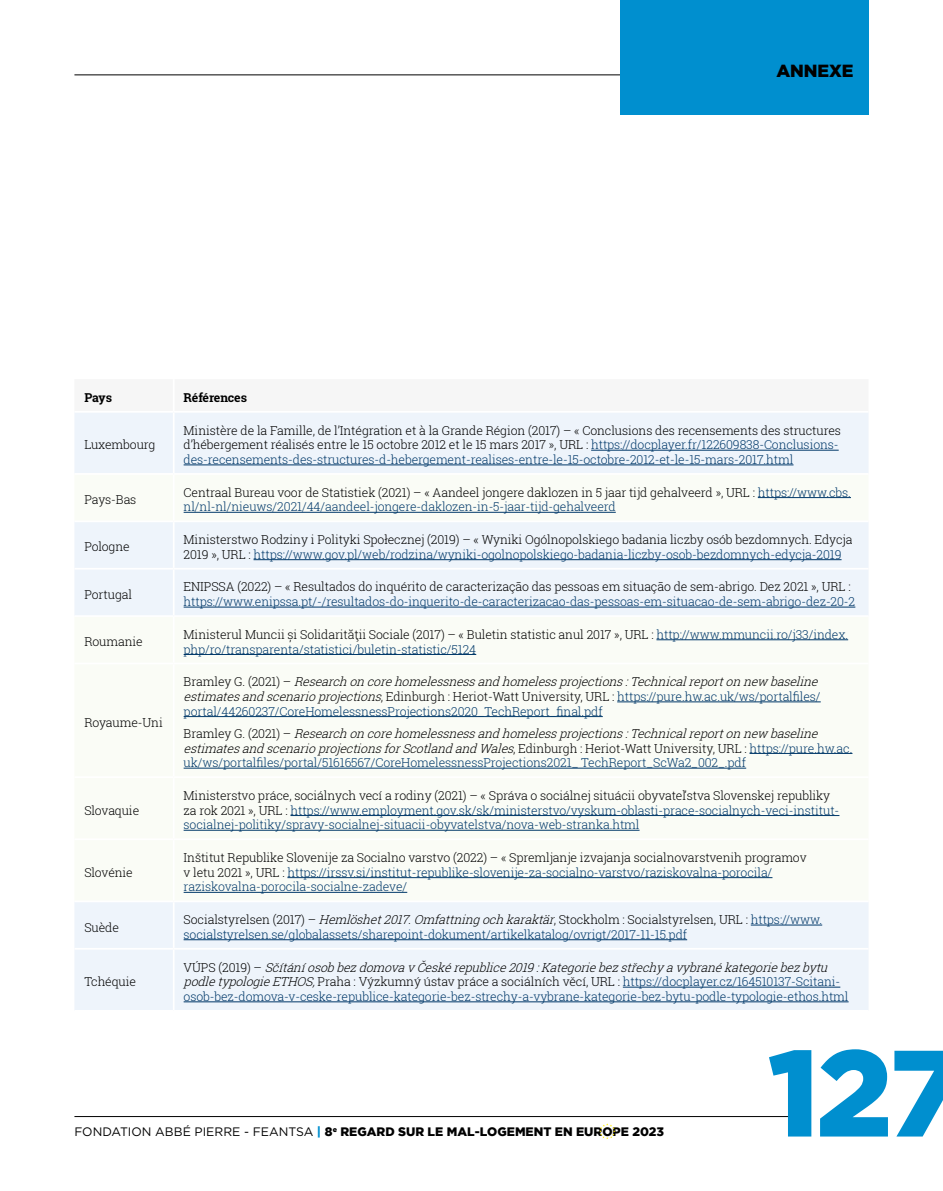
<style>
.page{position:relative;width:943px;height:1191px;background:#fff}
.page>*{position:absolute;margin:0;border:0;box-sizing:border-box;transform-origin:0 0}
.t1{font:900 122.5px "Gotham";color:#008fcf}
.t2{font:900 17.5px "Gotham";letter-spacing:-.005em;color:#000}
.t3{font:300 12.25px/14.7px "Roboto Slab";letter-spacing:-.01em;color:#003869}
.t4{font:300 12.25px/14.7px "Roboto Slab";letter-spacing:-.01em;color:#000}
.t5{font:italic 300 12.25px/14.7px "Roboto Slab";color:#000;text-align:justify}
.t6{font:900 12.25px "Gotham";color:#000}
.t7{font:700 12.25px "Roboto Slab";letter-spacing:-.01em;color:#000}
.s1{color:#003869}
.s2{color:#000}
.s3{font-style:normal}
.s4{font-style:normal;color:#003869}
.s5{font-style:italic;color:#000}
.s6{font-weight:400}
.s7{color:#008fcf}
</style>
<div class="page">
<hr style="left:74px;top:1116px;width:725px;height:1px;background:#000">
<svg style="left:599px;top:1123px;width:16px;height:16px"></svg>
<hr style="left:74px;top:74px;width:550px;height:1px;background:#000">
<div style="left:620px;top:0;width:248px;height:114px;background:#008fcf"></div>
<div style="left:75px;top:413px;width:793px;height:597px;background:#eef4fb"></div>
<svg style="left:75px;top:475px;width:793px;height:425px;fill:#fafcf6"></svg>
<hr style="left:173px;top:413px;width:1px;height:60px;background:#fff">
<hr style="left:74px;top:473px;width:100px;height:2px;background:#fff">
<hr style="left:174px;top:473px;width:694px;height:2px;background:#fff">
<hr style="left:173px;top:475px;width:1px;height:45px;background:#fff">
<hr style="left:74px;top:520px;width:100px;height:2px;background:#fff">
<hr style="left:174px;top:520px;width:694px;height:2px;background:#fff">
<hr style="left:173px;top:522px;width:1px;height:46px;background:#fff">
<hr style="left:74px;top:568px;width:100px;height:1px;background:#fff">
<hr style="left:174px;top:568px;width:694px;height:1px;background:#fff">
<hr style="left:173px;top:569px;width:1px;height:46px;background:#fff">
<hr style="left:74px;top:615px;width:100px;height:2px;background:#fff">
<hr style="left:174px;top:615px;width:694px;height:2px;background:#fff">
<hr style="left:173px;top:617px;width:1px;height:45px;background:#fff">
<hr style="left:74px;top:662px;width:100px;height:2px;background:#fff">
<hr style="left:174px;top:662px;width:694px;height:2px;background:#fff">
<hr style="left:173px;top:664px;width:1px;height:112px;background:#fff">
<hr style="left:74px;top:776px;width:100px;height:2px;background:#fff">
<hr style="left:174px;top:776px;width:694px;height:2px;background:#fff">
<hr style="left:173px;top:778px;width:1px;height:60px;background:#fff">
<hr style="left:74px;top:838px;width:100px;height:2px;background:#fff">
<hr style="left:174px;top:838px;width:694px;height:2px;background:#fff">
<hr style="left:173px;top:840px;width:1px;height:60px;background:#fff">
<hr style="left:74px;top:900px;width:100px;height:2px;background:#fff">
<hr style="left:174px;top:900px;width:694px;height:2px;background:#fff">
<hr style="left:173px;top:902px;width:1px;height:46px;background:#fff">
<hr style="left:74px;top:948px;width:100px;height:1px;background:#fff">
<hr style="left:174px;top:948px;width:694px;height:1px;background:#fff">
<hr style="left:173px;top:949px;width:1px;height:61px;background:#fff">
<hr style="left:591px;top:450px;width:247px;height:1px;background:#003869">
<hr style="left:184px;top:464px;width:609px;height:1px;background:#003869">
<hr style="left:757px;top:497px;width:94px;height:1px;background:#003869">
<hr style="left:184px;top:512px;width:431px;height:1px;background:#003869">
<hr style="left:253px;top:559px;width:588px;height:1px;background:#003869">
<hr style="left:184px;top:607px;width:671px;height:1px;background:#003869">
<hr style="left:656px;top:639px;width:192px;height:1px;background:#003869">
<hr style="left:184px;top:654px;width:292px;height:1px;background:#003869">
<hr style="left:617px;top:701px;width:203px;height:1px;background:#003869">
<hr style="left:184px;top:716px;width:418px;height:1px;background:#003869">
<hr style="left:749px;top:753px;width:103px;height:1px;background:#003869">
<hr style="left:184px;top:768px;width:562px;height:1px;background:#003869">
<hr style="left:290px;top:815px;width:549px;height:1px;background:#003869">
<hr style="left:184px;top:830px;width:455px;height:1px;background:#003869">
<hr style="left:287px;top:877px;width:485px;height:1px;background:#003869">
<hr style="left:184px;top:892px;width:223px;height:1px;background:#003869">
<hr style="left:750px;top:924px;width:72px;height:1px;background:#003869">
<hr style="left:184px;top:939px;width:503px;height:1px;background:#003869">
<hr style="left:623px;top:986px;width:217px;height:1px;background:#003869">
<hr style="left:184px;top:1001px;width:664px;height:1px;background:#003869">
<h2 class="t2" style="left:776px;top:61px;width:79px">ANNEXE</h2>
<p class="t7" style="left:84px;top:389px;width:29px">Pays</p>
<p class="t7" style="left:184px;top:389px;width:65px">Références</p>
<p class="t4" style="left:84px;top:437px;width:73px">Luxembourg</p>
<p class="t4" style="left:184px;top:422px;width:659px">Ministère de la Famille, de l’Intégration et à la Grande Région (2017) – « Conclusions des recensements des structures d’hébergement réalisés entre le 15 octobre 2012 et le 15 mars 2017 », URL : <span class="s1">https://docplayer.fr/122609838-Conclusions&shy;des-recensements-des-structures-d-hebergement-realises-entre-le-15-octobre-2012-et-le-15-mars-2017.html</span></p>
<p class="t4" style="left:84px;top:492px;width:54px">Pays-Bas</p>
<p class="t3" style="left:184px;top:484px;width:669px"><span class="s2">Centraal Bureau voor de Statistiek (2021) – « Aandeel jongere daklozen in 5 jaar tijd gehalveerd », URL :</span> https://www.cbs. nl/nl-nl/nieuws/2021/44/aandeel-jongere-daklozen-in-5-jaar-tijd-gehalveerd</p>
<p class="t4" style="left:84px;top:539px;width:47px">Pologne</p>
<p class="t4" style="left:184px;top:532px;width:670px">Ministerstwo Rodziny i Polityki Społecznej (2019) – « Wyniki Ogólnopolskiego badania liczby osób bezdomnych. Edycja<br>2019 », URL : <span class="s1">https://www.gov.pl/web/rodzina/wyniki-ogolnopolskiego-badania-liczby-osob-bezdomnych-edycja-2019</span></p>
<p class="t4" style="left:84px;top:587px;width:49px">Portugal</p>
<p class="t4" style="left:184px;top:579px;width:668px">ENIPSSA (2022) – « Resultados do inquérito de caracterização das pessoas em situação de sem-abrigo. Dez 2021 », URL :</p>
<p class="t3" style="left:184px;top:594px;width:673px">https://www.enipssa.pt/-/resultados-do-inquerito-de-caracterizacao-das-pessoas-em-situacao-de-sem-abrigo-dez-20-2</p>
<p class="t4" style="left:84px;top:634px;width:60px">Roumanie</p>
<p class="t3" style="left:184px;top:627px;width:666px"><span class="s2">Ministerul Muncii și Solidarităţii Sociale (2017) – « Buletin statistic anul 2017 », URL :</span> http://www.mmuncii.ro/j33/index. php/ro/transparenta/statistici/buletin-statistic/5124</p>
<p class="t4" style="left:84px;top:714px;width:80px">Royaume-Uni</p>
<p class="t4" style="left:84px;top:802px;width:56px">Slovaquie</p>
<p class="t4" style="left:84px;top:864px;width:50px">Slovénie</p>
<p class="t5" style="left:184px;top:674px;width:639px"><span class="s3">B r a m l e y G . ( 2 0 2 1 ) –</span> Researchoncorehomelessnessandhomelessprojections :Technicalreportonnew baseline estimatesandscenarioprojections<span class="s3">, Edinburgh : Heriot-Watt University, URL :</span> <span class="s4">https://pure.hw.ac.uk/ws/portalfiles/ portal/44260237/CoreHomelessnessProjections2020_TechReport_final.pdf</span></p>
<p class="t5" style="left:184px;top:725px;width:670px;text-align:left"><span class="s3">B r a m l e y G . ( 2 0 2 1 ) –</span> Researchoncorehomelessnessandhomelessprojections :Technicalreportonnew baseline estimatesandscenarioprojectionsforScotlandandWales<span class="s3">, Edinburgh : Heriot-Watt University, URL :</span> <span class="s4">https://pure.hw.ac. uk/ws/portalfiles/portal/51616567/CoreHomelessnessProjections2021_ TechReport_ScWa2_002_.pdf</span></p>
<p class="t3" style="left:184px;top:788px;width:657px"><span class="s2">Ministerstvo práce, sociálnych vecí a rodiny (2021) – « Správa o sociálnej situácii obyvateľstva Slovenskej republiky za rok 2021 », URL :</span> https://www.employment.gov.sk/sk/ministerstvo/vyskum-oblasti-prace-socialnych-veci-institut&shy;socialnej-politiky/spravy-socialnej-situacii-obyvatelstva/nova-web-stranka.html</p>
<p class="t3" style="left:184px;top:850px;width:624px"><span class="s2">Inštitut Republike Slovenije za Socialno varstvo (2022) – « Spremljanje izvajanja socialnovarstvenih programov v letu 2021 », URL :</span> https://irssv.si/institut-republike-slovenije-za-socialno-varstvo/raziskovalna-porocila/ raziskovalna-porocila-socialne-zadeve/</p>
<p class="t4" style="left:84px;top:919px;width:36px">Suède</p>
<p class="t3" style="left:184px;top:912px;width:640px"><span class="s2">Socialstyrelsen (2017) –</span> <span class="s5">Hemlöshet2017.Omfattningochkaraktär</span><span class="s2">, Stockholm : Socialstyrelsen, URL :</span> https://www. socialstyrelsen.se/globalassets/sharepoint-dokument/artikelkatalog/ovrigt/2017-11-15.pdf</p>
<p class="t4" style="left:84px;top:974px;width:53px">Tchéquie</p>
<p class="t3" style="left:184px;top:959px;width:666px"><span class="s2">V Ú P S ( 2 0 1 9 ) –</span> <span class="s5">SčítáníosobbezdomovavČeskérepublice2019 :Kategoriebezstřechyavybranékategoriebezbytu podletypologieETHOS,</span><span class="s2">Praha : Výzkumný ústav práce a sociálních věcí, URL :</span> https://docplayer.cz/164510137-Scitani&shy;osob-bez-domova-v-ceske-republice-kategorie-bez-strechy-a-vybrane-kategorie-bez-bytu-podle-typologie-ethos.html</p>
<p class="t6" style="left:74px;top:1124px;width:591px"><span class="s6">FONDATION ABBÉ PIERRE - FEANTSA</span> <span class="s7">|</span> 8<sup>e</sup> REGARD SUR LE MAL-LOGEMENT EN EUROPE 2023</p>
<h1 class="t1" style="left:768px;top:1022px;width:197px">127</h1>
</div>
